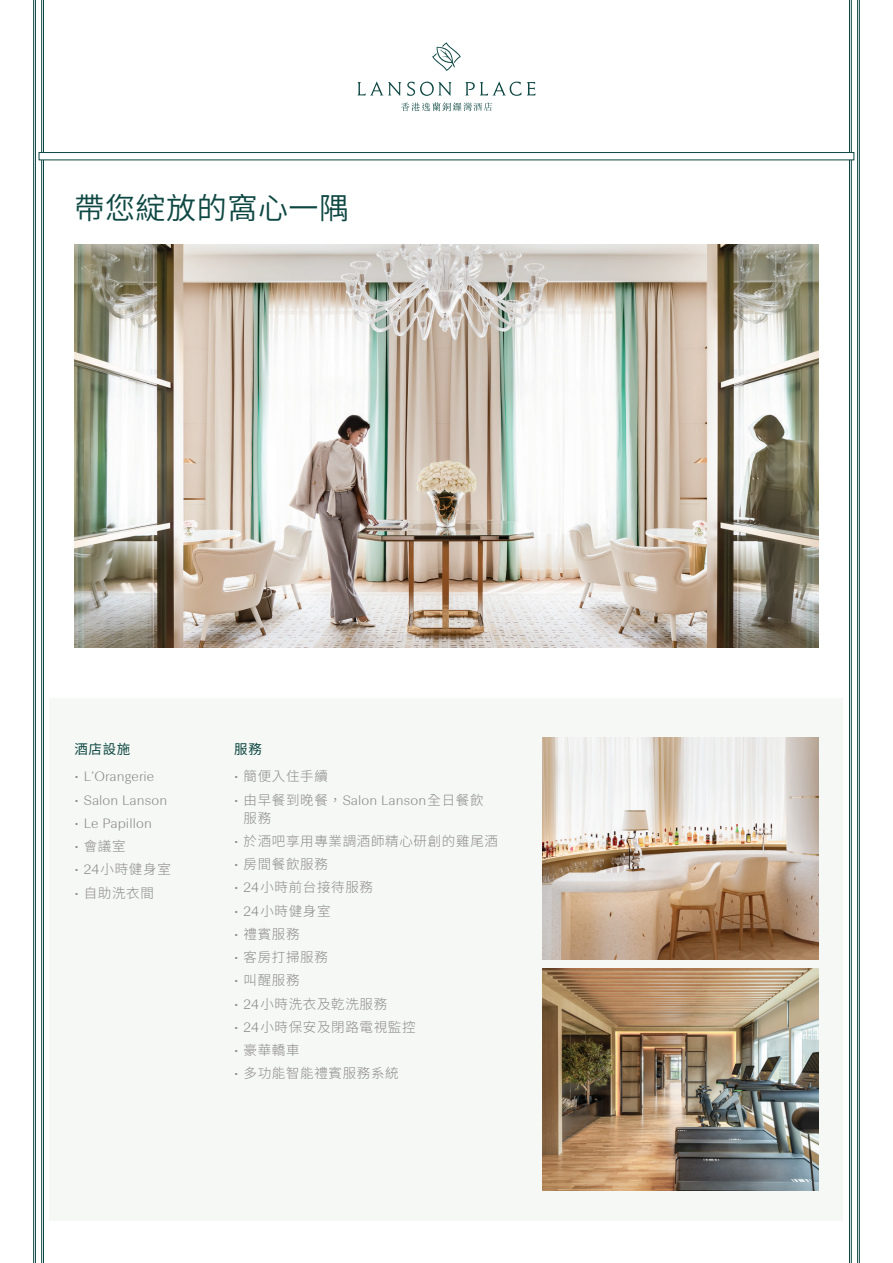
<style>
.page{position:relative;width:893px;height:1263px;background:#fff}
.page>*{position:absolute;margin:0;border:0;box-sizing:border-box;transform-origin:0 0}
.t1{font:600 30px "Noto Sans CJ Ktc";letter-spacing:.02em;color:#0d4742}
.t2{font:300 13.5px "Noto Sans CJ Ktc";letter-spacing:.05em;color:#8b8b8b}
.t3{font:100 13.5px "Beausite Fit";letter-spacing:.01em;color:#8b8b8b}
.t4{font:13.5px "Noto Sans CJ Ktc";letter-spacing:.05em;color:#0d4742}
.s1{font-family:"Beausite Fit";font-weight:100}
.s2{font-family:"Noto Sans CJ Ktc";font-weight:300}
</style>
<div class="page">
<div style="left:50px;top:698px;width:793px;height:522px;background:#f6f8f5"></div>
<img style="left:543px;top:738px;width:276px;height:222px">
<img style="left:543px;top:968px;width:276px;height:222px">
<img style="left:74px;top:244px;width:745px;height:403px">
<svg style="left:357px;top:42px;width:178px;height:69px"></svg>
<hr style="left:859px;top:0;width:1px;height:1263px;background:#0d4742">
<hr style="left:849px;top:0;width:1px;height:1263px;background:#0d4742">
<hr style="left:857px;top:0;width:1px;height:1263px;background:#0d4742">
<hr style="left:851px;top:0;width:1px;height:1263px;background:#0d4742">
<hr style="left:43px;top:0;width:1px;height:1263px;background:#0d4742">
<hr style="left:33px;top:0;width:1px;height:1263px;background:#0d4742">
<hr style="left:41px;top:0;width:1px;height:1263px;background:#0d4742">
<hr style="left:35px;top:0;width:1px;height:1263px;background:#0d4742">
<div style="left:39px;top:152px;width:815px;height:8px;background:#fff;border:1px solid #0d4742"></div>
<h1 class="t1" style="left:74px;top:191px;width:276px">帶您綻放的窩心一隅</h1>
<p class="t4" style="left:74px;top:742px;width:58px">酒店設施</p>
<p class="t3" style="left:74px;top:767px;width:81px">• L’Orangerie</p>
<p class="t3" style="left:74px;top:791px;width:94px">• Salon Lanson</p>
<p class="t3" style="left:74px;top:814px;width:79px">• Le Papillon</p>
<p class="t2" style="left:74px;top:838px;width:53px"><span class="s1">•</span> 會議室</p>
<p class="t2" style="left:74px;top:862px;width:98px"><span class="s1">• 24</span>小時健身室</p>
<p class="t2" style="left:74px;top:885px;width:81px"><span class="s1">•</span> 自助洗衣間</p>
<p class="t4" style="left:234px;top:742px;width:29px">服務</p>
<p class="t2" style="left:234px;top:769px;width:95px"><span class="s1">•</span> 簡便入住手續</p>
<p class="t3" style="left:234px;top:791px;width:251px">• <span class="s2">由早餐到晚餐，</span>Salon Lanson<span class="s2">全日餐飲</span></p>
<p class="t2" style="left:243px;top:810px;width:29px">服務</p>
<p class="t2" style="left:234px;top:833px;width:265px"><span class="s1">•</span> 於酒吧享用專業調酒師精心研創的雞尾酒</p>
<p class="t2" style="left:234px;top:856px;width:95px"><span class="s1">•</span> 房間餐飲服務</p>
<p class="t2" style="left:234px;top:880px;width:140px"><span class="s1">• 24</span>小時前台接待服務</p>
<p class="t2" style="left:234px;top:903px;width:98px"><span class="s1">• 24</span>小時健身室</p>
<p class="t2" style="left:234px;top:926px;width:67px"><span class="s1">•</span> 禮賓服務</p>
<p class="t2" style="left:234px;top:949px;width:95px"><span class="s1">•</span> 客房打掃服務</p>
<p class="t2" style="left:234px;top:973px;width:67px"><span class="s1">•</span> 叫醒服務</p>
<p class="t2" style="left:234px;top:996px;width:155px"><span class="s1">• 24</span>小時洗衣及乾洗服務</p>
<p class="t2" style="left:234px;top:1019px;width:183px"><span class="s1">• 24</span>小時保安及閉路電視監控</p>
<p class="t2" style="left:234px;top:1042px;width:67px"><span class="s1">•</span> 豪華轎車</p>
<p class="t2" style="left:234px;top:1066px;width:166px"><span class="s1">•</span> 多功能智能禮賓服務系統</p>
</div>
